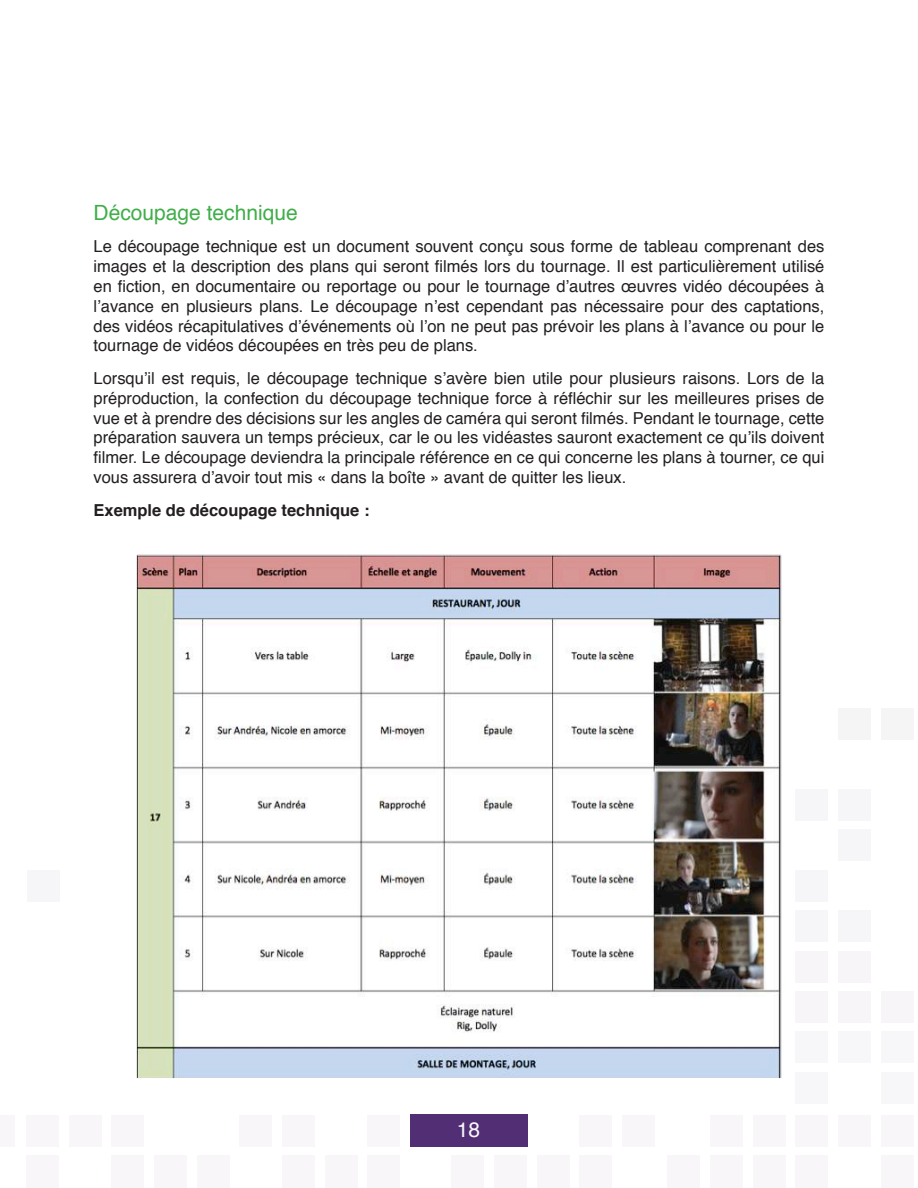
<style>
.page{position:relative;width:918px;height:1188px;background:#fff}
.page>*{position:absolute;margin:0;border:0;box-sizing:border-box;transform-origin:0 0}
.t1{font:21px "Helvetica";color:#40ae49}
.t2{font:21px "Helvetica";color:#fff}
.t3{font:16.5px/19.8px "Helvetica";color:#231f20;text-align:justify}
.t4{font:700 16.5px "Helvetica";color:#231f20}
</style>
<div class="page">
<div style="left:410px;top:1114px;width:117px;height:33px;background:#522e75"></div>
<div style="left:881px;top:1155px;width:32px;height:33px;background:#f8f6f9"></div>
<div style="left:668px;top:1155px;width:32px;height:33px;background:#f8f6f9"></div>
<div style="left:710px;top:1155px;width:32px;height:33px;background:#f8f6f9"></div>
<div style="left:753px;top:1155px;width:32px;height:33px;background:#f8f6f9"></div>
<div style="left:796px;top:1155px;width:32px;height:33px;background:#f8f6f9"></div>
<div style="left:452px;top:1155px;width:32px;height:33px;background:#f8f6f9"></div>
<div style="left:494px;top:1155px;width:33px;height:33px;background:#f8f6f9"></div>
<div style="left:537px;top:1155px;width:32px;height:33px;background:#f8f6f9"></div>
<div style="left:580px;top:1155px;width:32px;height:33px;background:#f8f6f9"></div>
<div style="left:325px;top:1155px;width:32px;height:33px;background:#f8f6f9"></div>
<div style="left:282px;top:1155px;width:32px;height:33px;background:#f8f6f9"></div>
<div style="left:368px;top:1155px;width:32px;height:33px;background:#f8f6f9"></div>
<div style="left:155px;top:1155px;width:32px;height:33px;background:#f8f6f9"></div>
<div style="left:26px;top:1155px;width:32px;height:33px;background:#f8f6f9"></div>
<div style="left:112px;top:1155px;width:32px;height:33px;background:#f8f6f9"></div>
<div style="left:197px;top:1155px;width:32px;height:33px;background:#f8f6f9"></div>
<div style="left:881px;top:1115px;width:32px;height:32px;background:#f8f6f9"></div>
<div style="left:796px;top:1115px;width:32px;height:32px;background:#f8f6f9"></div>
<div style="left:839px;top:1115px;width:32px;height:32px;background:#f8f6f9"></div>
<div style="left:753px;top:1115px;width:32px;height:32px;background:#f8f6f9"></div>
<div style="left:710px;top:1115px;width:32px;height:32px;background:#f8f6f9"></div>
<div style="left:580px;top:1115px;width:32px;height:32px;background:#f8f6f9"></div>
<div style="left:623px;top:1115px;width:32px;height:32px;background:#f8f6f9"></div>
<div style="left:240px;top:1115px;width:32px;height:32px;background:#f8f6f9"></div>
<div style="left:368px;top:1115px;width:32px;height:32px;background:#f8f6f9"></div>
<div style="left:282px;top:1115px;width:32px;height:32px;background:#f8f6f9"></div>
<div style="left:112px;top:1115px;width:32px;height:32px;background:#f8f6f9"></div>
<div style="left:26px;top:1115px;width:32px;height:32px;background:#f8f6f9"></div>
<div style="left:69px;top:1115px;width:32px;height:32px;background:#f8f6f9"></div>
<div style="left:0;top:1115px;width:15px;height:32px;background:#f8f6f9"></div>
<div style="left:881px;top:1072px;width:32px;height:32px;background:#f7f6f8"></div>
<div style="left:796px;top:1072px;width:32px;height:32px;background:#f7f6f8"></div>
<div style="left:881px;top:1031px;width:32px;height:32px;background:#f7f6f8"></div>
<div style="left:796px;top:1031px;width:32px;height:32px;background:#f7f6f8"></div>
<div style="left:839px;top:1031px;width:32px;height:32px;background:#f7f6f8"></div>
<div style="left:881px;top:991px;width:32px;height:32px;background:#f7f5f8"></div>
<div style="left:839px;top:991px;width:32px;height:32px;background:#f7f5f8"></div>
<div style="left:796px;top:991px;width:32px;height:32px;background:#f7f5f8"></div>
<div style="left:839px;top:951px;width:32px;height:32px;background:#f7f5f8"></div>
<div style="left:796px;top:951px;width:32px;height:32px;background:#f7f5f8"></div>
<div style="left:796px;top:910px;width:32px;height:32px;background:#f6f5f7"></div>
<div style="left:839px;top:910px;width:32px;height:32px;background:#f6f5f7"></div>
<div style="left:796px;top:870px;width:32px;height:32px;background:#f6f5f7"></div>
<div style="left:27px;top:870px;width:32px;height:32px;background:#f6f5f7"></div>
<div style="left:839px;top:829px;width:32px;height:32px;background:#f6f5f7"></div>
<div style="left:796px;top:789px;width:32px;height:32px;background:#f6f5f7"></div>
<div style="left:839px;top:789px;width:32px;height:32px;background:#f6f5f7"></div>
<div style="left:881px;top:708px;width:32px;height:32px;background:#f5f5f6"></div>
<div style="left:839px;top:708px;width:32px;height:32px;background:#f5f5f6"></div>
<img style="left:137px;top:554px;width:644px;height:525px">
<p class="t1" style="left:94px;top:196px;width:206px">Découpage technique</p>
<p class="t3" style="left:94px;top:237px;width:732px">Le découpage technique est un document souvent conçu sous forme de tableau comprenant des images et la description des plans qui seront filmés lors du tournage. Il est particulièrement utilisé en fiction, en documentaire ou reportage ou pour le tournage d’autres œuvres vidéo découpées à l’avance en plusieurs plans. Le découpage n’est cependant pas nécessaire pour des captations, des vidéos récapitulatives d’événements où l’on ne peut pas prévoir les plans à l’avance ou pour le tournage de vidéos découpées en très peu de plans.</p>
<p class="t3" style="left:94px;top:369px;width:732px">Lorsqu’il est requis, le découpage technique s’avère bien utile pour plusieurs raisons. Lors de la préproduction, la confection du découpage technique force à réfléchir sur les meilleures prises de vue et à prendre des décisions sur les angles de caméra qui seront filmés. Pendant le tournage, cette préparation sauvera un temps précieux, car le ou les vidéastes sauront exactement ce qu’ils doivent filmer. Le découpage deviendra la principale référence en ce qui concerne les plans à tourner, ce qui vous assurera d’avoir tout mis « dans la boîte » avant de quitter les lieux.</p>
<p class="t4" style="left:94px;top:496px;width:277px">Exemple de découpage technique :</p>
<p class="t2" style="left:457px;top:1114px;width:25px">18</p>
</div>
